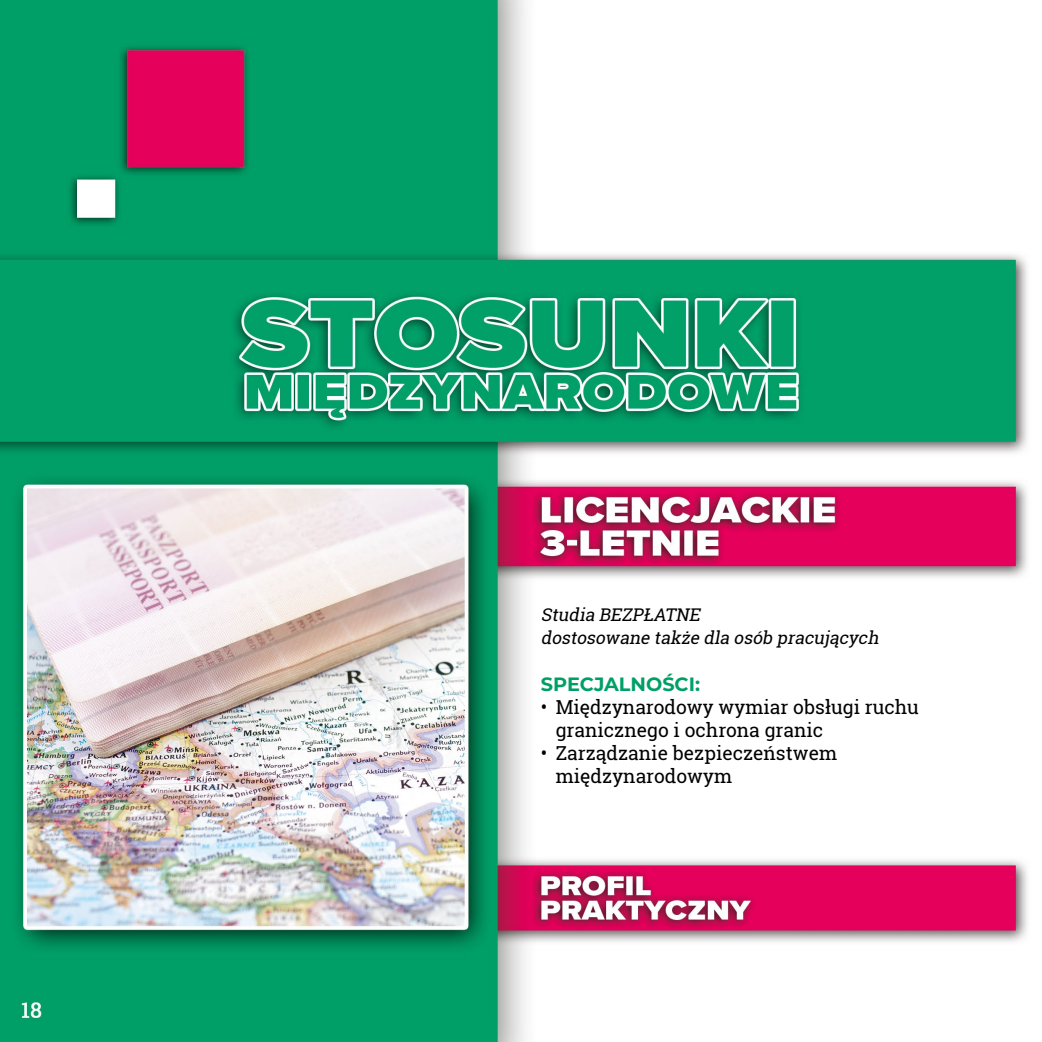
<style>
.page{position:relative;width:1042px;height:1042px;background:#fff}
.page>*{position:absolute;margin:0;border:0;box-sizing:border-box;transform-origin:0 0}
.t1{font:19.25px/23.1px "Roboto Slab";color:#000}
.t2{font:700 19.25px "Montserrat";color:#009f67}
.t3{font:italic 17.5px/23.1px "Roboto Slab";color:#000}
</style>
<div class="page">
<img style="left:0;top:0;width:1027px;height:1042px">
<p class="t3" style="left:541px;top:603px;width:343px">Studia BEZPŁATNE<br>dostosowane także dla osób pracujących</p>
<p class="t2" style="left:541px;top:670px;width:161px">SPECJALNOŚCI:</p>
<p class="t1" style="left:556px;top:695px;width:365px;text-indent:-15px">• Międzynarodowy wymiar obsługi ruchu granicznego i ochrona granic</p>
<p class="t1" style="left:556px;top:741px;width:283px;text-indent:-15px">• Zarządzanie bezpieczeństwem międzynarodowym</p>
</div>
